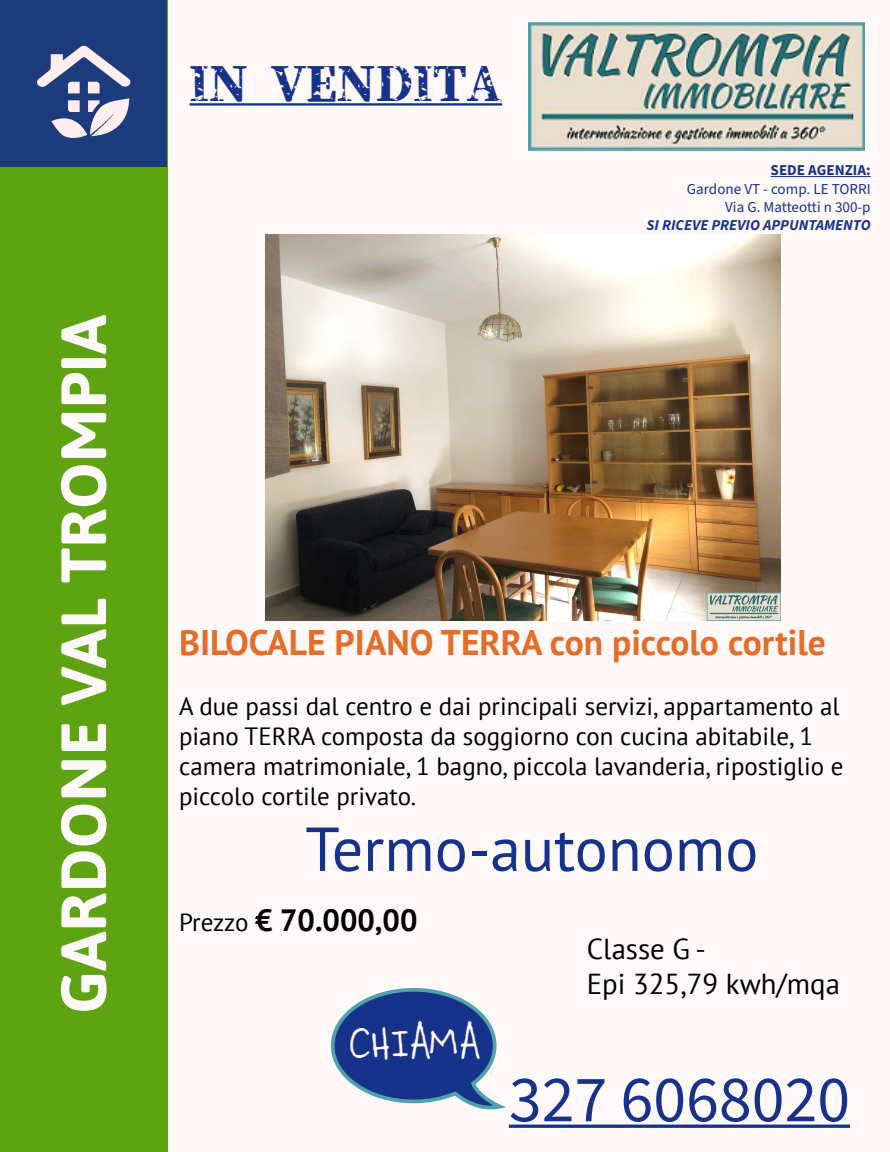
<style>
.page{position:relative;width:890px;height:1152px;background:#fef8f8}
.page>*{position:absolute;margin:0;border:0;box-sizing:border-box;transform-origin:0 0}
.t1{font:66px "Source Sans 3";color:#17328a}
.t2{font:700 64px "Asap";color:#fef8f8}
.t3{font:62px "PT Sans";color:#17328a}
.t4{font:48.4px "Chauncy Pro";color:#fef8f8}
.t5{font:46.4px "Genkaimincho";color:#17328a}
.t6{font:700 35.6px "PT Sans";color:#e36d29}
.t7{font:700 30.8px "PT Sans";color:#000}
.t8{font:28.8px/34.4px "PT Sans";color:#000}
.t9{font:24.8px/30px "PT Sans";color:#000}
.t10{font:15.2px/18px "Source Sans 3";color:#17328a;text-align:right}
.t11{font:italic 700 15.2px "Source Sans 3";color:#17328a}
.t12{font:700 15.2px "Source Sans 3";color:#17328a}
.s1{font-weight:400;font-size:24.8px}
</style>
<div class="page">
<div style="left:0;top:0;width:167px;height:1152px;background:#5da312"></div>
<div style="left:0;top:0;width:167px;height:167px;background:#1d3c7e"></div>
<svg style="left:37px;top:45px;width:94px;height:93px"></svg>
<img style="left:528px;top:22px;width:336px;height:129px">
<hr style="left:190px;top:103px;width:312px;height:3px;background:#17328a">
<svg style="left:330px;top:988px;width:174px;height:122px"></svg>
<hr style="left:509px;top:1125px;width:341px;height:3px;background:#17328a">
<hr style="left:771px;top:176px;width:100px;height:1px;background:#17328a">
<img style="left:266px;top:235px;width:514px;height:386px">
<h2 class="t2" style="left:38px;top:1014px;width:700px;rotate:-90deg">GARDONE VAL TROMPIA</h2>
<h3 class="t5" style="left:190px;top:54px;width:314px">IN VENDITA</h3>
<p class="t12" style="left:771px;top:160px;width:102px">SEDE AGENZIA:</p>
<p class="t10" style="left:687px;top:180px;width:185px">Gardone VT - comp. LE TORRI<br>Via G. Matteotti n 300-p</p>
<p class="t11" style="left:647px;top:215px;width:226px">SI RICEVE PREVIO APPUNTAMENTO</p>
<h3 class="t6" style="left:179px;top:619px;width:648px">BILOCALE PIANO TERRA con piccolo cortile</h3>
<p class="t9" style="left:179px;top:691px;width:666px">A due passi dal centro e dai principali servizi, appartamento al piano TERRA composta da soggiorno con cucina abitabile, 1 camera matrimoniale, 1 bagno, piccola lavanderia, ripostiglio e piccolo cortile privato.</p>
<h3 class="t3" style="left:305px;top:809px;width:455px">Termo-autonomo</h3>
<p class="t7" style="left:179px;top:900px;width:240px"><span class="s1">Prezzo</span> € 70.000,00</p>
<h3 class="t4" style="left:349px;top:1003px;width:134px">CHIAMA</h3>
<p class="t8" style="left:587px;top:931px;width:255px">Classe G -<br>Epi 325,79 kwh/mqa</p>
<h1 class="t1" style="left:509px;top:1058px;width:343px">327 6068020</h1>
</div>
